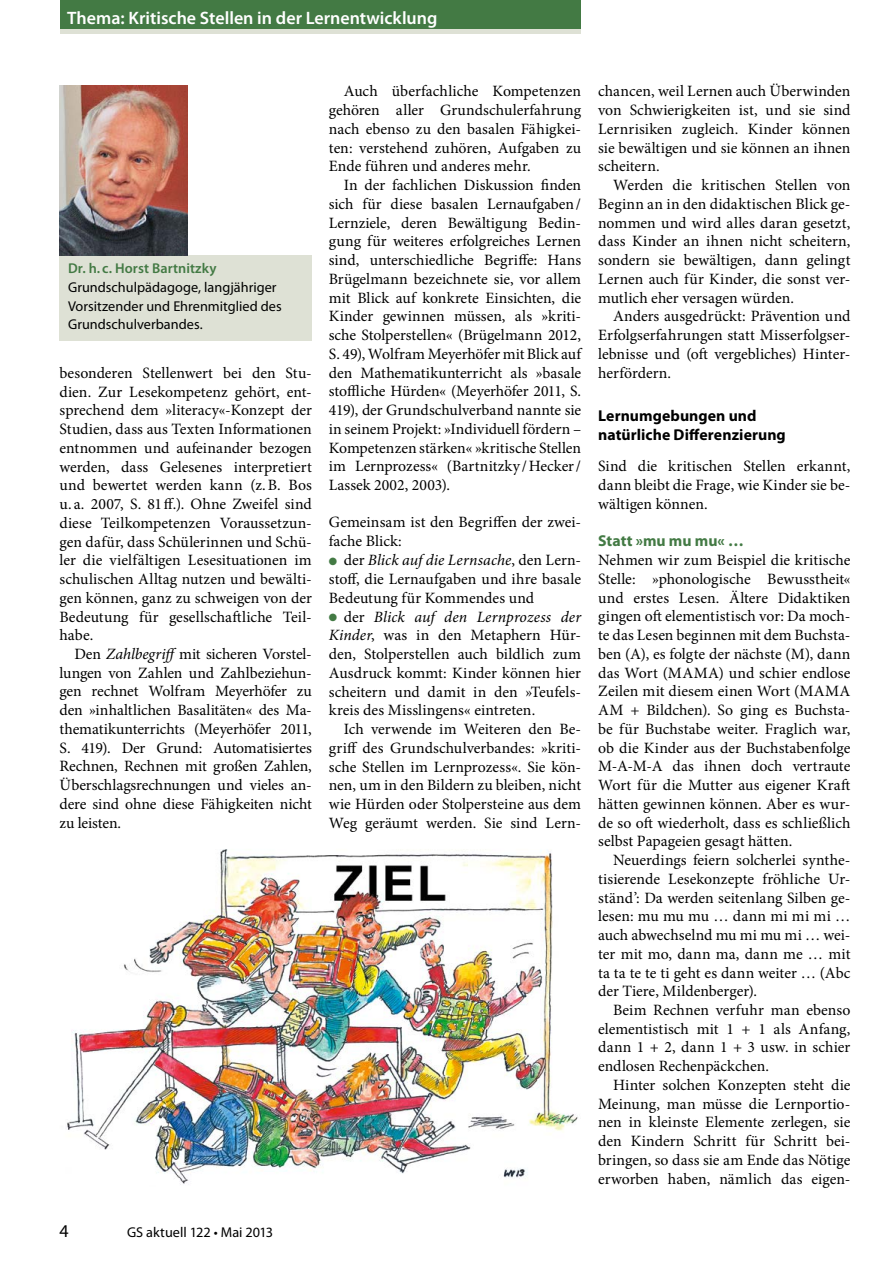
<style>
.page{position:relative;width:893px;height:1263px;background:#fff}
.page>*{position:absolute;margin:0;border:0;box-sizing:border-box;transform-origin:0 0}
.t1{font:18px "Myriad Pro Semibold 2";color:#fff}
.t2{font:18px "Myriad Pro Regular 2";color:#000}
.t3{font:15.75px/18.8px "Minion Pro";color:#000;text-align:justify}
.t4{font:700 15.75px/18.8px "Myriad Pro";letter-spacing:.005em;color:#000}
.t5{font:700 15.75px "Myriad Pro";color:#437a44}
.t6{font:14.25px/18.8px "Myriad Pro";color:#000}
.t7{font:600 14.25px "Myriad Pro";letter-spacing:.01em;color:#437a44}
.t8{font:14.25px "Myriad Pro Regular 2";letter-spacing:.005em;color:#000}
.s1{font-style:italic}
.s2{color:#437a44}
</style>
<div class="page">
<div style="left:60px;top:0;width:520px;height:33px;background:#437a44"></div>
<hr style="left:60px;top:30px;width:520px;height:4px;background:#dee1d5">
<div style="left:60px;top:255px;width:252px;height:85px;background:#dee1d5"></div>
<img style="left:67px;top:849px;width:511px;height:336px">
<img style="left:60px;top:85px;width:127px;height:170px">
<p class="t1" style="left:67px;top:6px;width:372px">Thema: Kritische Stellen in der Lernentwicklung</p>
<p class="t7" style="left:68px;top:259px;width:150px">Dr. h. c. Horst Bartnitzky</p>
<p class="t6" style="left:68px;top:277px;width:215px">Grundschulpädagoge, langjähriger<br>Vorsitzender und Ehrenmitglied des</p>
<p class="t8" style="left:68px;top:316px;width:136px">Grundschulverbandes.</p>
<p class="t3" style="left:60px;top:363px;width:254px">besonderen Stellenwert bei den Stu&shy;dien. Zur Lesekompetenz gehört, ent&shy;sprechend dem »literacy«-Konzept der Studien, dass aus Texten Informationen entnommen und aufeinander bezogen werden, dass Gelesenes interpretiert und bewertet werden kann (z.B. Bos u. a. 2007, S. 81ff.). Ohne Zweifel sind diese Teilkompetenzen Voraussetzun&shy;gen dafür, dass Schülerinnen und Schü&shy;ler die vielfältigen Lesesituationen im schulischen Alltag nutzen und bewälti&shy;gen können, ganz zu schweigen von der Bedeutung für gesellschaftliche Teil&shy;habe.</p>
<p class="t3" style="left:60px;top:645px;width:254px;text-indent:15px">Den <span class="s1">Zahlbegriff</span>mit sicheren Vorstel&shy;lungen von Zahlen und Zahlbeziehun&shy;gen rechnet Wolfram Meyerhöfer zu den »inhaltlichen Basalitäten« des Ma&shy;thematikunterrichts (Meyerhöfer 2011, S. 419). Der Grund: Automatisiertes Rechnen, Rechnen mit großen Zahlen, Überschlagsrechnungen und vieles an&shy;dere sind ohne diese Fähigkeiten nicht zu leisten.</p>
<p class="t2" style="left:60px;top:1220px;width:11px">4</p>
<p class="t6" style="left:127px;top:1222px;width:148px">GS aktuell 122 • Mai 2013</p>
<p class="t3" style="left:329px;top:82px;width:254px;text-indent:15px">Auch überfachliche Kompetenzen gehören aller Grundschulerfahrung nach ebenso zu den basalen Fähigkei&shy;ten: verstehend zuhören, Aufgaben zu Ende führen und anderes mehr.</p>
<p class="t3" style="left:329px;top:176px;width:254px;text-indent:15px">In der fachlichen Diskussion finden sich für diese basalen Lernaufgaben/ Lernziele, deren Bewältigung Bedin&shy;gung für weiteres erfolgreiches Lernen sind, unterschiedliche Begriffe: Hans Brügelmann bezeichnete sie, vor allem mit Blick auf konkrete Einsichten, die Kinder gewinnen müssen, als »kriti&shy;sche Stolperstellen« (Brügelmann 2012, S. 49), Wolfram Meyerhöfer mit Blick auf den Mathematikunterricht als »basale stoffliche Hürden« (Meyerhöfer 2011, S.<br>419), der Grundschulverband nannte sie in seinem Projekt: »Individuell fördern – Kompetenzen stärken« »kritische Stellen im Lernprozess« (Bartnitzky /Hecker/ Lassek 2002, 2003).</p>
<p class="t3" style="left:329px;top:513px;width:254px">Gemeinsam ist den Begriffen der zwei&shy;fache Blick:</p>
<p class="t3" style="left:329px;top:551px;width:254px"><span class="s2">●</span> der <span class="s1">Blick auf die Lernsache</span>, den Lern&shy;stoff, die Lernaufgaben und ihre basale Bedeutung für Kommendes und</p>
<p class="t3" style="left:329px;top:607px;width:254px"><span class="s2">●</span> der <span class="s1">Blick auf den Lernprozess der Kinder</span>, was in den Metaphern Hür&shy;den, Stolperstellen auch bildlich zum Ausdruck kommt: Kinder können hier scheitern und damit in den »Teufels&shy;kreis des Misslingens« eintreten.</p>
<p class="t3" style="left:329px;top:720px;width:254px;text-indent:15px">Ich verwende im Weiteren den Be&shy;griff des Grundschulverbandes: »kriti&shy;sche Stellen im Lernprozess«. Sie kön&shy;nen, um in den Bildern zu bleiben, nicht wie Hürden oder Stolpersteine aus dem Weg geräumt werden. Sie sind Lern-</p>
<p class="t3" style="left:598px;top:82px;width:254px">chancen, weil Lernen auch Überwinden von Schwierigkeiten ist, und sie sind Lernrisiken zugleich. Kinder können sie bewältigen und sie können an ihnen scheitern.</p>
<p class="t3" style="left:598px;top:176px;width:254px;text-indent:15px">Werden die kritischen Stellen von Beginn an in den didaktischen Blick ge&shy;nommen und wird alles daran gesetzt, dass Kinder an ihnen nicht scheitern, sondern sie bewältigen, dann gelingt Lernen auch für Kinder, die sonst ver&shy;mutlich eher versagen würden.</p>
<p class="t3" style="left:598px;top:307px;width:254px;text-indent:15px">Anders ausgedrückt: Prävention und Erfolgserfahrungen statt Misserfolgser&shy;lebnisse und (oft vergebliches) Hinter&shy;herfördern.</p>
<p class="t4" style="left:598px;top:406px;width:189px">Lernumgebungen und natürliche Differenzierung</p>
<p class="t3" style="left:598px;top:457px;width:254px">Sind die kritischen Stellen erkannt, dann bleibt die Frage, wie Kinder sie be&shy;wältigen können.</p>
<p class="t5" style="left:598px;top:530px;width:147px">Statt »mu mu mu« …</p>
<p class="t3" style="left:598px;top:551px;width:254px">Nehmen wir zum Beispiel die kritische Stelle: »phonologische Bewusstheit« und erstes Lesen. Ältere Didaktiken gingen oft elementistisch vor: Da moch&shy;te das Lesen beginnen mit dem Buchsta&shy;ben (A), es folgte der nächste (M), dann das Wort (MAMA) und schier endlose Zeilen mit diesem einen Wort (MAMA AM + Bildchen). So ging es Buchsta&shy;be für Buchstabe weiter. Fraglich war, ob die Kinder aus der Buchstabenfolge M-A-M-A das ihnen doch vertraute Wort für die Mutter aus eigener Kraft hätten gewinnen können. Aber es wur&shy;de so oft wiederholt, dass es schließlich selbst Papageien gesagt hätten.</p>
<p class="t3" style="left:598px;top:851px;width:254px;text-indent:15px">Neuerdings feiern solcherlei synthe&shy;tisierende Lesekonzepte fröhliche Ur&shy;ständ’: Da werden seitenlang Silben ge&shy;lesen: mu mu mu … dann mi mi mi … auch abwechselnd mu mi mu mi … wei&shy;ter mit mo, dann ma, dann me … mit ta ta te te ti geht es dann weiter … (Abc der Tiere, Mildenberger).</p>
<p class="t3" style="left:598px;top:1001px;width:254px;text-indent:15px">Beim Rechnen verfuhr man ebenso elementistisch mit 1 + 1 als Anfang, dann 1 + 2, dann 1 + 3 usw. in schier endlosen Rechenpäckchen.</p>
<p class="t3" style="left:598px;top:1076px;width:254px;text-indent:15px">Hinter solchen Konzepten steht die Meinung, man müsse die Lernportio&shy;nen in kleinste Elemente zerlegen, sie den Kindern Schritt für Schritt bei&shy;bringen, so dass sie am Ende das Nötige erworben haben, nämlich das eigen-</p>
</div>
